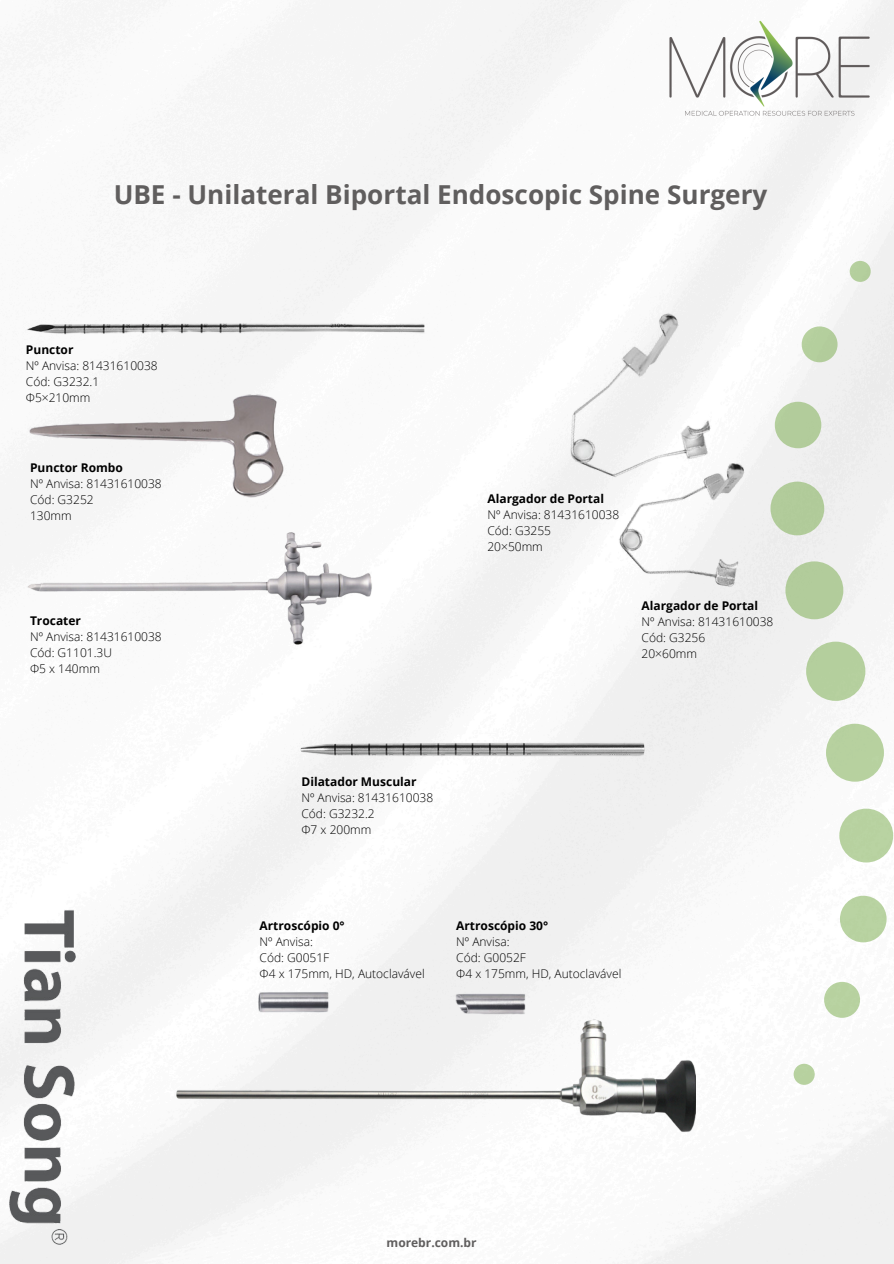
<style>
.page{position:relative;width:894px;height:1264px;background:#fff}
.page>*{position:absolute;margin:0;border:0;box-sizing:border-box;transform-origin:0 0}
.t1{font:700 26.1px "Open Sans";color:#605e5e}
.t2{font:300 12px "Open Sans";color:#000}
.t3{font:700 12px "Open Sans";color:#000}
.t4{font:700 12px "Open Sans";color:#605e5e}
</style>
<div class="page">
<img style="left:0;top:0;width:893px;height:1263px">
<div style="left:849px;top:261px;width:21px;height:21px;background:#b4cf9d;border-radius:50%"></div>
<div style="left:801px;top:326px;width:36px;height:36px;background:#b4cf9d;border-radius:50%"></div>
<div style="left:774px;top:402px;width:47px;height:46px;background:#b2cc9b;border-radius:50%"></div>
<div style="left:770px;top:481px;width:54px;height:54px;background:#b1cb9a;border-radius:50%"></div>
<div style="left:785px;top:561px;width:58px;height:58px;background:#b2cc9b;border-radius:50%"></div>
<div style="left:805px;top:641px;width:60px;height:60px;background:#b4cf9d;border-radius:50%"></div>
<div style="left:825px;top:723px;width:58px;height:58px;background:#b7d19f;border-radius:50%"></div>
<div style="left:839px;top:808px;width:53px;height:54px;background:#b7d2a0;border-radius:50%"></div>
<div style="left:839px;top:895px;width:47px;height:47px;background:#b8d3a1;border-radius:50%"></div>
<div style="left:823px;top:981px;width:36px;height:36px;background:#b7d1a0;border-radius:50%"></div>
<div style="left:793px;top:1063px;width:21px;height:21px;background:#b7d19f;border-radius:50%"></div>
<img style="left:654px;top:16px;width:231px;height:105px">
<svg style="left:426px;top:1237px;width:9px;height:9px"></svg>
<img style="left:6px;top:906px;width:72px;height:341px">
<img style="left:447px;top:993px;width:80px;height:22px">
<img style="left:255px;top:990px;width:86px;height:23px">
<img style="left:23px;top:319px;width:403px;height:17px">
<img style="left:548px;top:302px;width:173px;height:176px">
<img style="left:604px;top:464px;width:145px;height:122px">
<img style="left:26px;top:386px;width:260px;height:117px">
<img style="left:26px;top:529px;width:348px;height:118px">
<img style="left:298px;top:739px;width:347px;height:19px">
<img style="left:174px;top:1019px;width:521px;height:115px">
<p class="t1" style="left:114px;top:176px;width:655px">UBE - Unilateral Biportal Endoscopic Spine Surgery</p>
<p class="t3" style="left:26px;top:341px;width:49px">Punctor</p>
<p class="t2" style="left:26px;top:357px;width:133px">Nº Anvisa: 81431610038</p>
<p class="t2" style="left:26px;top:373px;width:75px">Cód: G3232.1</p>
<p class="t2" style="left:26px;top:389px;width:66px">Φ5×210mm</p>
<p class="t3" style="left:30px;top:459px;width:94px">Punctor Rombo</p>
<p class="t2" style="left:30px;top:475px;width:133px">Nº Anvisa: 81431610038</p>
<p class="t2" style="left:30px;top:491px;width:65px">Cód: G3252</p>
<p class="t2" style="left:30px;top:507px;width:43px">130mm</p>
<p class="t3" style="left:30px;top:612px;width:52px">Trocater</p>
<p class="t2" style="left:30px;top:628px;width:133px">Nº Anvisa: 81431610038</p>
<p class="t2" style="left:30px;top:644px;width:83px">Cód: G1101.3U</p>
<p class="t2" style="left:30px;top:660px;width:71px">Φ5 x 140mm</p>
<p class="t3" style="left:487px;top:490px;width:118px">Alargador de Portal</p>
<p class="t2" style="left:487px;top:506px;width:133px">Nº Anvisa: 81431610038</p>
<p class="t2" style="left:487px;top:522px;width:65px">Cód: G3255</p>
<p class="t2" style="left:487px;top:538px;width:57px">20×50mm</p>
<p class="t3" style="left:641px;top:597px;width:118px">Alargador de Portal</p>
<p class="t2" style="left:641px;top:613px;width:133px">Nº Anvisa: 81431610038</p>
<p class="t2" style="left:641px;top:629px;width:65px">Cód: G3256</p>
<p class="t2" style="left:641px;top:645px;width:57px">20×60mm</p>
<p class="t3" style="left:301px;top:773px;width:117px">Dilatador Muscular</p>
<p class="t2" style="left:301px;top:789px;width:133px">Nº Anvisa: 81431610038</p>
<p class="t2" style="left:301px;top:805px;width:75px">Cód: G3232.2</p>
<p class="t2" style="left:301px;top:821px;width:71px">Φ7 x 200mm</p>
<p class="t3" style="left:259px;top:917px;width:87px">Artroscópio 0°</p>
<h1 class="t2" style="left:259px;top:933px;width:55px">Nº Anvisa:</h1>
<p class="t2" style="left:259px;top:949px;width:71px">Cód: G0051F</p>
<p class="t2" style="left:259px;top:965px;width:167px">Φ4 x 175mm, HD, Autoclavável</p>
<p class="t3" style="left:456px;top:917px;width:93px">Artroscópio 30°</p>
<p class="t2" style="left:456px;top:933px;width:55px">Nº Anvisa:</p>
<p class="t2" style="left:456px;top:949px;width:71px">Cód: G0052F</p>
<p class="t2" style="left:456px;top:965px;width:167px">Φ4 x 175mm, HD, Autoclavável</p>
<p class="t4" style="left:386px;top:1233px;width:92px">morebr.com.br</p>
</div>
